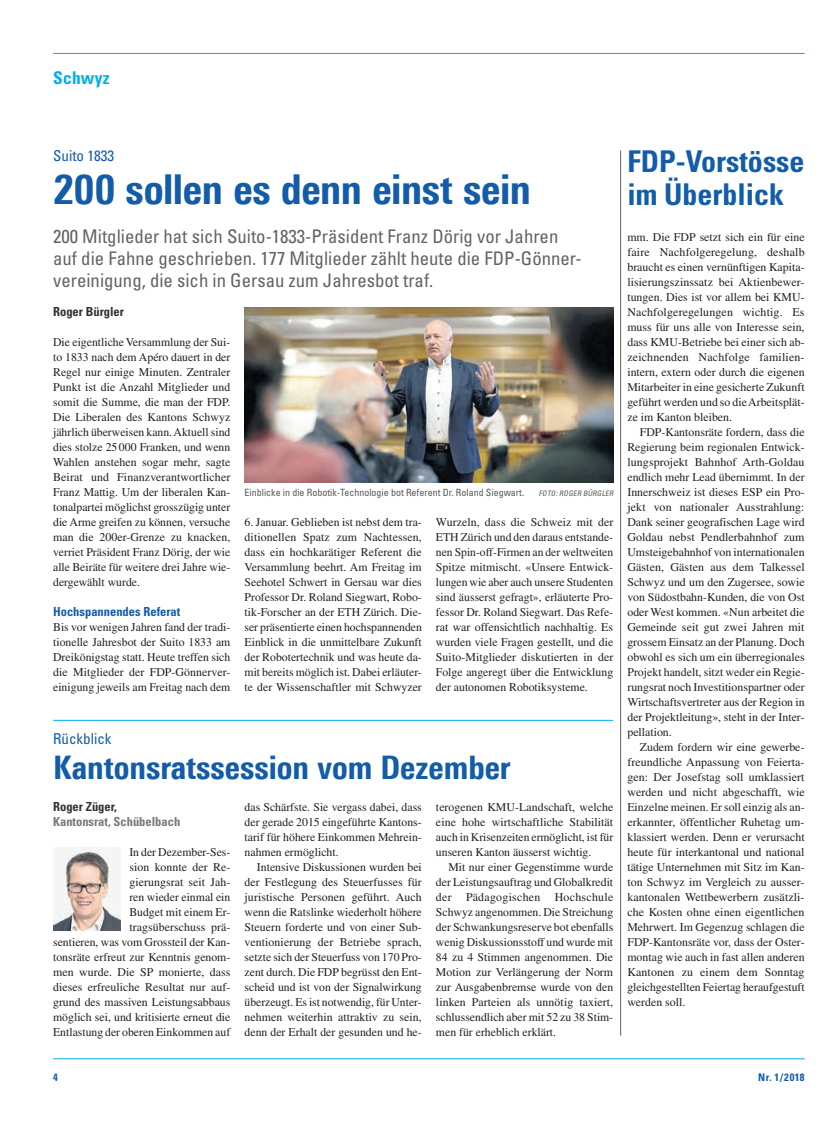
<style>
.page{position:relative;width:833px;height:1134px;background:#fff}
.page>*{position:absolute;margin:0;border:0;box-sizing:border-box;transform-origin:0 0}
.t1{font:800 41.25px "Linotype Univers 720 Cn";letter-spacing:-.01em;color:#135ca9}
.t2{font:800 32.5px "Linotype Univers 720 Cn";color:#135ca9}
.t3{font:700 condensed 30px/32.5px "Univers LT Std";color:#135ca9}
.t4{font:condensed 18.75px/21.9px "Univers LT Std";color:#636366}
.t5{font:700 condensed 17.5px "Univers LT Std";letter-spacing:.01em;color:#00aeef}
.t6{font:condensed 15px "Univers LT Std";color:#135ca9}
.t7{font:700 condensed 12.5px "Univers LT Std";color:#312f30}
.t8{font:700 condensed 12.5px "Univers LT Std";color:#76787b}
.t9{font:700 condensed 12.5px "Univers LT Std";color:#135ca9}
.t10{font:11.88px/15px "Times LT Std";color:#231f20;text-align:justify}
.t11{font:700 condensed 10.62px "Univers LT Std";letter-spacing:.05em;color:#135ca9}
.t12{font:condensed 10px "Univers LT Std";color:#57585a}
.t13{font:italic condensed 7.5px "Univers LT Std";color:#57585a}
</style>
<div class="page">
<hr style="left:53px;top:53px;width:751px;height:1px;background:#00aeef">
<hr style="left:53px;top:1058px;width:751px;height:1px;background:#00aeef">
<hr style="left:53px;top:720px;width:560px;height:1px;background:#00aeef">
<img style="left:53px;top:848px;width:67px;height:83px">
<img style="left:244px;top:308px;width:369px;height:174px">
<hr style="left:620px;top:151px;width:1px;height:885px;background:#636366">
<h3 class="t5" style="left:53px;top:67px;width:58px">Schwyz</h3>
<p class="t6" style="left:53px;top:147px;width:62px">Suito 1833</p>
<h1 class="t1" style="left:53px;top:164px;width:479px">200 sollen es denn einst sein</h1>
<h3 class="t4" style="left:53px;top:225px;width:528px">200 Mitglieder hat sich Suito-1833-Präsident Franz Dörig vor Jahren auf die Fahne geschrieben. 177 Mitglieder zählt heute die FDP-Gönner&shy;vereinigung, die sich in Gersau zum Jahresbot traf.</h3>
<p class="t7" style="left:53px;top:303px;width:72px">Roger Bürgler</p>
<p class="t10" style="left:53px;top:334px;width:179px">Die eigentliche Versammlung der Sui&shy;to 1833 nach dem Apéro dauert in der Regel nur einige Minuten. Zentraler Punkt ist die Anzahl Mitglieder und somit die Summe, die man der FDP.<br>Die Liberalen des Kantons Schwyz jährlich überweisen kann. Aktuell sind dies stolze 25000 Franken, und wenn Wahlen anstehen sogar mehr, sagte Beirat und Finanzverantwortlicher Franz Mattig. Um der liberalen Kan&shy;tonalpartei möglichst grosszügig unter die Arme greifen zu können, versuche man die 200er-Grenze zu knacken, verriet Präsident Franz Dörig, der wie alle Beiräte für weitere drei Jahre wie&shy;dergewählt wurde.</p>
<p class="t9" style="left:53px;top:603px;width:129px">Hochspannendes Referat</p>
<p class="t10" style="left:53px;top:619px;width:179px">Bis vor wenigen Jahren fand der tradi&shy;tionelle Jahresbot der Suito 1833 am Dreikönigstag statt. Heute treffen sich die Mitglieder der FDP-Gönnerver&shy;einigung jeweils am Freitag nach dem</p>
<p class="t12" style="left:244px;top:486px;width:281px">Einblicke in die Robotik-Technologie bot Referent Dr. Roland Siegwart.</p>
<p class="t13" style="left:539px;top:488px;width:78px">FOTO:ROGER BÜRGLER</p>
<p class="t10" style="left:244px;top:514px;width:179px">6. Januar. Geblieben ist nebst dem tra&shy;ditionellen Spatz zum Nachtessen, dass ein hochkarätiger Referent die Versammlung beehrt. Am Freitag im Seehotel Schwert in Gersau war dies Professor Dr. Roland Siegwart, Robo&shy;tik-Forscher an der ETH Zürich. Die&shy;ser präsentierte einen hochspannenden Einblick in die unmittelbare Zukunft der Robotertechnik und was heute da&shy;mit bereits möglich ist. Dabei erläuter&shy;te der Wissenschaftler mit Schwyzer</p>
<p class="t10" style="left:436px;top:514px;width:179px">Wurzeln, dass die Schweiz mit der ETH Zürich und den daraus entstande&shy;nen Spin-off-Firmen an der weltweiten Spitze mitmischt. «Unsere Entwick&shy;lungen wie aber auch unsere Studenten sind äusserst gefragt», erläuterte Pro&shy;fessor Dr. Roland Siegwart. Das Refe&shy;rat war offensichtlich nachhaltig. Es wurden viele Fragen gestellt, und die Suito-Mitglieder diskutierten in der Folge angeregt über die Entwicklung der autonomen Robotiksysteme.</p>
<p class="t6" style="left:53px;top:729px;width:60px">Rückblick</p>
<h2 class="t2" style="left:53px;top:748px;width:459px">Kantonsratssession vom Dezember</h2>
<p class="t7" style="left:53px;top:798px;width:65px">Roger Züger,</p>
<p class="t8" style="left:53px;top:813px;width:129px">Kantonsrat, Schübelbach</p>
<p class="t10" style="left:53px;top:844px;width:179px;text-align:right">In der Dezember-Ses-<br>sion konnte der Re-<br>gierungsrat seit Jah-<br>ren wieder einmal ein<br>Budget mit einem Er&shy;tragsüberschuss prä-<br>sentieren, was vom Grossteil der Kan&shy;tonsräte erfreut zur Kenntnis genom&shy;men wurde. Die SP monierte, dass dieses erfreuliche Resultat nur auf&shy;grund des massiven Leistungsabbaus möglich sei, und kritisierte erneut die<br>Entlastung der oberen Einkommen auf</p>
<p class="t10" style="left:244px;top:799px;width:179px">das Schärfste. Sie vergass dabei, dass der gerade 2015 eingeführte Kantons&shy;tarif für höhere Einkommen Mehrein&shy;nahmen ermöglicht.</p>
<p class="t10" style="left:244px;top:859px;width:179px;text-indent:12px">Intensive Diskussionen wurden bei der Festlegung des Steuerfusses für juristische Personen geführt. Auch wenn die Ratslinke wiederholt höhere Steuern forderte und von einer Sub&shy;ventionierung der Betriebe sprach, setzte sich der Steuerfuss von 170 Pro&shy;zent durch. Die FDP begrüsst den Ent&shy;scheid und ist von der Signalwirkung überzeugt. Es ist notwendig, für Unter&shy;nehmen weiterhin attraktiv zu sein, denn der Erhalt der gesunden und he-</p>
<p class="t10" style="left:436px;top:799px;width:179px">terogenen KMU-Landschaft, welche eine hohe wirtschaftliche Stabilität auch in Krisenzeiten ermöglicht, ist für unseren Kanton äusserst wichtig.</p>
<p class="t10" style="left:436px;top:859px;width:179px;text-indent:12px">Mit nur einer Gegenstimme wurde der Leistungsauftrag und Globalkredit der Pädagogischen Hochschule Schwyz angenommen. Die Streichung der Schwankungsreserve bot ebenfalls wenig Diskussionsstoff und wurde mit 84 zu 4 Stimmen angenommen. Die Motion zur Verlängerung der Norm zur Ausgabenbremse wurde von den linken Parteien als unnötig taxiert, schlussendlich aber mit 52 zu 38 Stim&shy;men für erheblich erklärt.</p>
<h3 class="t3" style="left:627px;top:145px;width:179px">FDP-Vorstösse im Überblick</h3>
<p class="t10" style="left:627px;top:229px;width:179px">mm. Die FDP setzt sich ein für eine faire Nachfolgeregelung, deshalb braucht es einen vernünftigen Kapita&shy;lisierungszinssatz bei Aktienbewer&shy;tungen. Dies ist vor allem bei KMU-Nachfolgeregelungen wichtig. Es muss für uns alle von Interesse sein, dass KMU-Betriebe bei einer sich ab&shy;zeichnenden Nachfolge familien&shy;intern, extern oder durch die eigenen Mitarbeiter in eine gesicherte Zukunft geführt werden und so die Arbeitsplät&shy;ze im Kanton bleiben.</p>
<p class="t10" style="left:627px;top:424px;width:179px;text-indent:12px">FDP-Kantonsräte fordern, dass die Regierung beim regionalen Entwick&shy;lungsprojekt Bahnhof Arth-Goldau endlich mehr Lead übernimmt. In der Innerschweiz ist dieses ESP ein Pro&shy;jekt von nationaler Ausstrahlung:<br>Dank seiner geografischen Lage wird Goldau nebst Pendlerbahnhof zum Umsteigebahnhof von internationalen Gästen, Gästen aus dem Talkessel Schwyz und um den Zugersee, sowie von Südostbahn-Kunden, die von Ost oder West kommen. «Nun arbeitet die Gemeinde seit gut zwei Jahren mit grossem Einsatz an der Planung. Doch obwohl es sich um ein überregionales Projekt handelt, sitzt weder ein Regie&shy;rungsrat noch Investitionspartner oder Wirtschaftsvertreter aus der Region in der Projektleitung», steht in der Inter&shy;pellation.</p>
<p class="t10" style="left:627px;top:739px;width:179px;text-indent:12px">Zudem fordern wir eine gewerbe&shy;freundliche Anpassung von Feierta&shy;gen: Der Josefstag soll umklassiert werden und nicht abgeschafft, wie Einzelne meinen. Er soll einzig als an&shy;erkannter, öffentlicher Ruhetag um&shy;klassiert werden. Denn er verursacht heute für interkantonal und national tätige Unternehmen mit Sitz im Kan&shy;ton Schwyz im Vergleich zu ausser&shy;kantonalen Wettbewerbern zusätzli&shy;che Kosten ohne einen eigentlichen Mehrwert. Im Gegenzug schlagen die FDP-Kantonsräte vor, dass der Oster&shy;montag wie auch in fast allen anderen Kantonen zu einem dem Sonntag gleichgestellten Feiertag heraufgestuft werden soll.</p>
<p class="t11" style="left:53px;top:1070px;width:6px">4</p>
<p class="t11" style="left:758px;top:1070px;width:48px">Nr. 1/2018</p>
</div>
